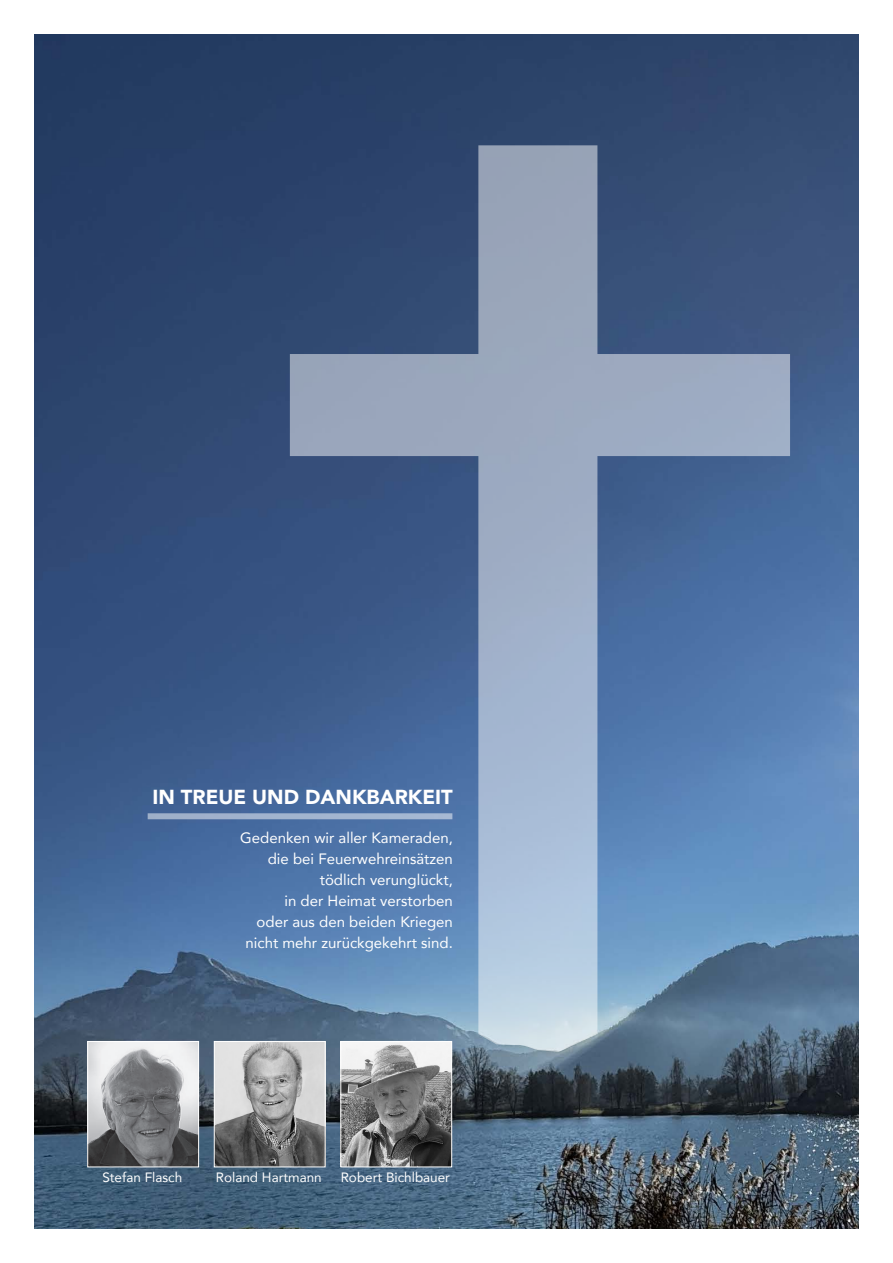
<style>
.page{position:relative;width:893px;height:1263px;background:#fff}
.page>*{position:absolute;margin:0;border:0;box-sizing:border-box;transform-origin:0 0}
.t1{font:900 20.25px "Avenir";color:#fff}
.t2{font:15px/21px "Avenir";color:#fff;text-align:right}
.t3{font:13.5px "Avenir";color:#fff}
</style>
<div class="page">
<img style="left:34px;top:34px;width:825px;height:1195px">
<svg style="left:804px;top:1214px;width:53px;height:13px"></svg>
<svg style="left:290px;top:145px;width:500px;height:907px;background:#6580a6"></svg>
<img style="left:90px;top:1043px;width:107px;height:122px">
<div style="left:88px;top:1041px;width:111px;height:126px;border:1px solid #fff"></div>
<img style="left:216px;top:1043px;width:107px;height:122px">
<div style="left:214px;top:1041px;width:111px;height:126px;border:1px solid #fff"></div>
<div style="left:148px;top:813px;width:304px;height:6px;background:#a2b5cf"></div>
<img style="left:343px;top:1043px;width:107px;height:122px">
<div style="left:341px;top:1041px;width:111px;height:126px;border:1px solid #fff"></div>
<h1 class="t1" style="left:152px;top:780px;width:302px">IN TREUE UND DANKBARKEIT</h1>
<p class="t2" style="left:240px;top:826px;width:214px">Gedenken wir aller Kameraden, die bei Feuerwehreinsätzen tödlich verunglückt,<br>in der Heimat verstorben<br>oder aus den beiden Kriegen nicht mehr zurückgekehrt sind.</p>
<p class="t3" style="left:102px;top:1166px;width:81px">Stefan Flasch</p>
<p class="t3" style="left:216px;top:1166px;width:107px">Roland Hartmann</p>
<p class="t3" style="left:341px;top:1166px;width:111px">Robert Bichlbauer</p>
</div>
